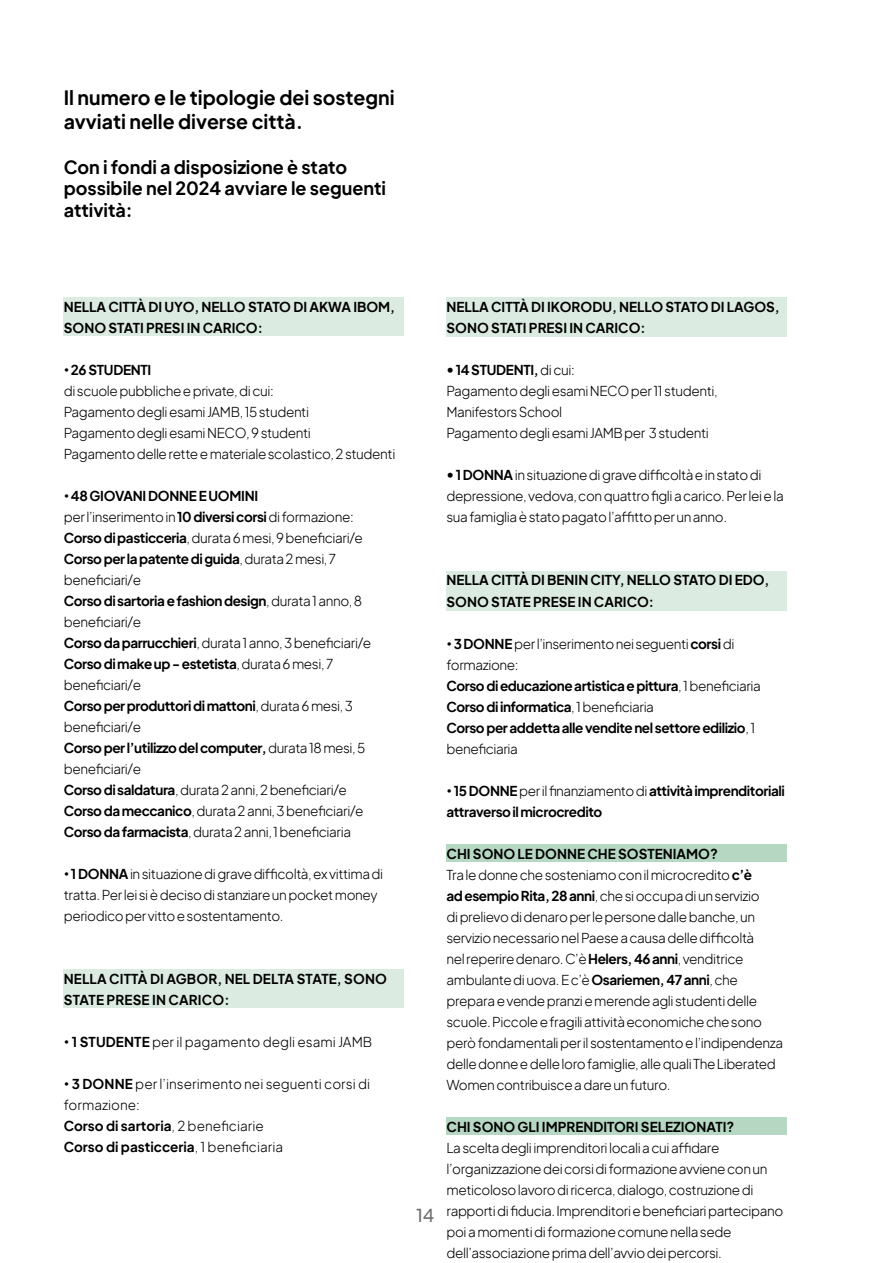
<style>
.page{position:relative;width:893px;height:1263px;background:#fff}
.page>*{position:absolute;margin:0;border:0;box-sizing:border-box;transform-origin:0 0}
.t1{font:700 19.5px/23.4px "Eudoxus Sans";color:#000}
.t2{font:700 18px/21.6px "Eudoxus Sans";color:#000}
.t3{font:500 18px "Eudoxus Sans";color:#706f6f}
.t4{font:300 13.5px/21px "Eudoxus Sans";letter-spacing:-.03em;color:#000}
.t5{font:700 13.5px/21px "Eudoxus Sans";color:#000}
.t6{font:700 13.5px/21px "Eudoxus Sans";letter-spacing:-.03em;color:#000}
.t7{font:300 13.5px/21px "Eudoxus Sans";color:#000}
.s1{font-weight:700}
.s2{font-weight:300}
</style>
<div class="page">
<div style="left:64px;top:298px;width:340px;height:38px;background:#dcebe1"></div>
<div style="left:64px;top:970px;width:340px;height:38px;background:#dcebe1"></div>
<div style="left:446px;top:298px;width:341px;height:39px;background:#dcebe1"></div>
<div style="left:446px;top:571px;width:341px;height:40px;background:#dcebe1"></div>
<div style="left:446px;top:845px;width:341px;height:17px;background:#b6d7c2"></div>
<div style="left:446px;top:1118px;width:341px;height:17px;background:#b6d7c2"></div>
<h1 class="t1" style="left:64px;top:85px;width:332px">Il numero e le tipologie dei sostegni avviati nelle diverse città.</h1>
<h2 class="t2" style="left:64px;top:155px;width:324px">Con i fondi a disposizione è stato possibile nel 2024 avviare le seguenti attività:</h2>
<p class="t5" style="left:64px;top:296px;width:333px">NELLA CITTÀ DI UYO, NELLO STATO DI AKWA IBOM,<br>SONO STATI PRESI IN CARICO:</p>
<p class="t4" style="left:64px;top:358px;width:333px">∙ <span class="s1">26 STUDENTI<br></span>di scuole pubbliche e private, di cui:<br>Pagamento degli esami JAMB, 15 studenti<br>Pagamento degli esami NECO, 9 studenti<br>Pagamento delle rette e materiale scolastico, 2 studenti</p>
<p class="t4" style="left:64px;top:484px;width:309px">∙ <span class="s1">48 GIOVANI DONNE E UOMINI<br></span>per l’inserimento in <span class="s1">10 diversi corsi</span> di formazione:<br><span class="s1">Corso di pasticceria</span>, durata 6 mesi, 9 beneficiari/e <span class="s1">Corso per la patente di guida</span>, durata 2 mesi, 7 beneficiari/e<br><span class="s1">Corso di sartoria e fashion design</span>, durata 1 anno, 8 beneficiari/e<br><span class="s1">Corso da parrucchieri</span>, durata 1 anno, 3 beneficiari/e <span class="s1">Corso di make up - estetista</span>, durata 6 mesi, 7 beneficiari/e<br><span class="s1">Corso per produttori di mattoni</span>, durata 6 mesi, 3 beneficiari/e<br><span class="s1">Corso per l’utilizzo del computer,</span> durata 18 mesi, 5 beneficiari/e<br><span class="s1">Corso di saldatura</span>, durata 2 anni, 2 beneficiari/e <span class="s1">Corso da meccanico</span>, durata 2 anni, 3 beneficiari/e <span class="s1">Corso da farmacista</span>, durata 2 anni, 1 beneficiaria</p>
<p class="t4" style="left:64px;top:862px;width:321px">∙ <span class="s1">1 DONNA</span> in situazione di grave difficoltà, ex vittima di tratta. Per lei si è deciso di stanziare un pocket money periodico per vitto e sostentamento.</p>
<p class="t5" style="left:64px;top:968px;width:325px">NELLA CITTÀ DI AGBOR, NEL DELTA STATE, SONO<br>STATE PRESE IN CARICO:</p>
<p class="t7" style="left:64px;top:1030px;width:310px">∙ <span class="s1">1 STUDENTE</span> per il pagamento degli esami JAMB</p>
<p class="t7" style="left:64px;top:1072px;width:308px">∙ <span class="s1">3 DONNE</span> per l’inserimento nei seguenti corsi di formazione:<br><span class="s1">Corso di sartoria</span>, 2 beneficiarie<br><span class="s1">Corso di pasticceria</span>, 1 beneficiaria</p>
<p class="t5" style="left:447px;top:295px;width:335px;line-height:21.6px">NELLA CITTÀ DI IKORODU, NELLO STATO DI LAGOS,<br>SONO STATI PRESI IN CARICO:</p>
<p class="t4" style="left:446px;top:359px;width:273px"><span class="s1">∙ 14 STUDENTI,</span> di cui:<br>Pagamento degli esami NECO per 11 studenti,<br>Manifestors School<br>Pagamento degli esami JAMB per 3 studenti</p>
<p class="t4" style="left:446px;top:464px;width:339px"><span class="s1">∙ 1 DONNA</span> in situazione di grave difficoltà e in stato di depressione, vedova, con quattro figli a carico. Per lei e la sua famiglia è stato pagato l’affitto per un anno.</p>
<h2 class="t3" style="left:416px;top:1201px;width:20px">14</h2>
<p class="t5" style="left:447px;top:569px;width:324px;line-height:21.6px">NELLA CITTÀ DI BENIN CITY, NELLO STATO DI EDO,<br>SONO STATE PRESE IN CARICO:</p>
<p class="t6" style="left:446px;top:633px;width:316px"><span class="s2">∙</span> 3 DONNE<span class="s2">per l’inserimento nei seguenti</span> corsi <span class="s2">di formazione:<br></span>Corso di educazione artistica e pittura<span class="s2">, 1 beneficiaria </span>Corso di informatica<span class="s2">, 1 beneficiaria<br></span>Corso per addetta alle vendite nel settore edilizio<span class="s2">, 1 beneficiaria</span></p>
<p class="t6" style="left:446px;top:780px;width:340px"><span class="s2">∙</span> 15 DONNE <span class="s2">per il finanziamento di</span> attività imprenditoriali attraverso il microcredito</p>
<p class="t4" style="left:446px;top:843px;width:338px"><span class="s1">CHI SONO LE DONNE CHE SOSTENIAMO?<br></span>Tra le donne che sosteniamo con il microcredito <span class="s1">c’è<br>ad esempio Rita, 28 anni</span>, che si occupa di un servizio<br>di prelievo di denaro per le persone dalle banche, un servizio necessario nel Paese a causa delle difficoltà<br>nel reperire denaro. C’è <span class="s1">Helers, 46 anni</span>, venditrice ambulante di uova. E c’è <span class="s1">Osariemen, 47 anni</span>, che prepara e vende pranzi e merende agli studenti delle scuole. Piccole e fragili attività economiche che sono però fondamentali per il sostentamento e l’indipendenza delle donne e delle loro famiglie, alle quali The Liberated Women contribuisce a dare un futuro.</p>
<p class="t5" style="left:447px;top:1116px;width:289px">CHI SONO GLI IMPRENDITORI SELEZIONATI?</p>
<p class="t4" style="left:446px;top:1137px;width:338px">La scelta degli imprenditori locali a cui affidare l’organizzazione dei corsi di formazione avviene con un meticoloso lavoro di ricerca, dialogo, costruzione di rapporti di fiducia. Imprenditori e beneficiari partecipano poi a momenti di formazione comune nella sede dell’associazione prima dell’avvio dei percorsi.</p>
</div>
